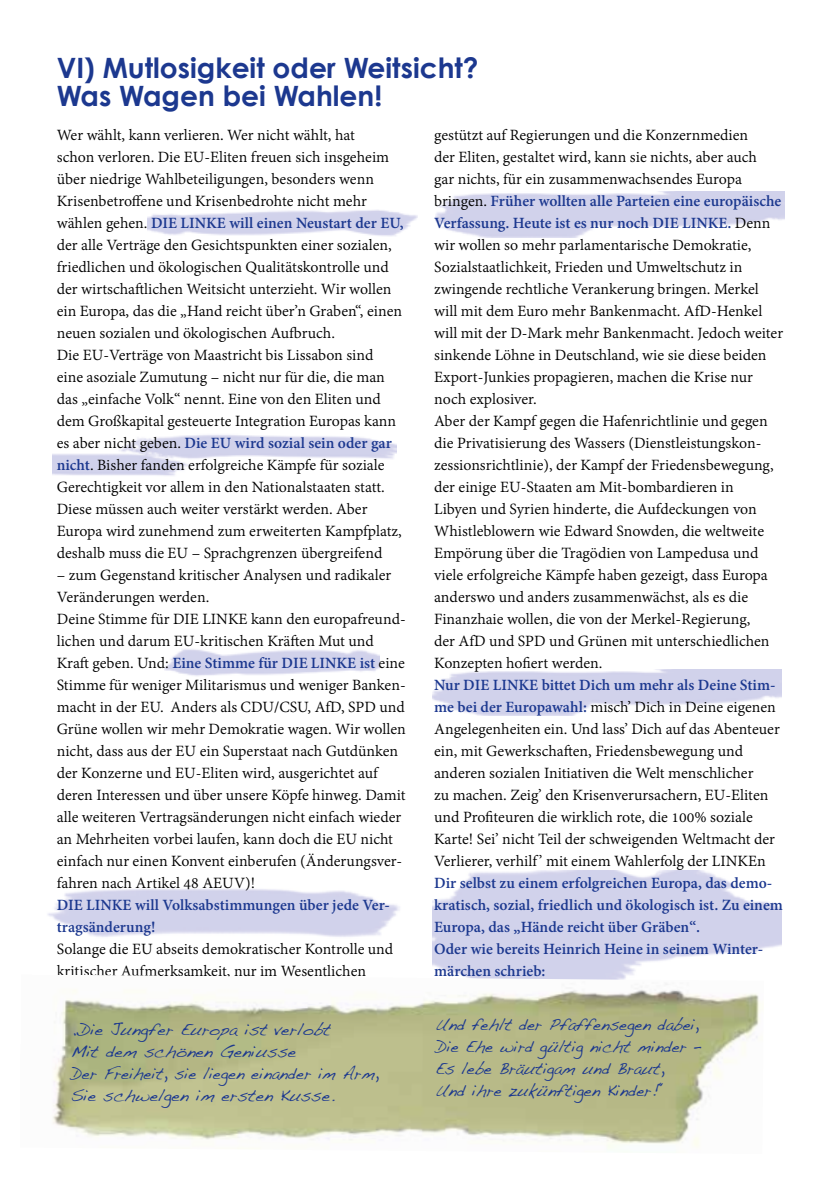
<style>
.page{position:relative;width:840px;height:1191px;background:#fff}
.page>*{position:absolute;margin:0;border:0;box-sizing:border-box;transform-origin:0 0}
.t1{font:700 28px/28px "Century Gothic";color:#1c388f}
.t2{font:17px/22px "Adobe Devanagari";color:#000}
.t3{font:700 17px/22px "Adobe Devanagari";color:#1c388f}
.t4{font:17px/22px "Handwriting Dakota";color:#1c388f}
.t5{font:17px/22px "Handwriting Dakota";color:#1c388f;scale:.95 1}
.s1{font-weight:700;color:#1c388f}
</style>
<div class="page">
<img style="left:164px;top:649px;width:215px;height:27px">
<img style="left:53px;top:974px;width:707px;height:175px">
<h1 class="t1" style="left:57px;top:53px;width:423px">VI) Mutlosigkeit oder Weitsicht?<br>Was Wagen bei Wahlen!</h1>
<p class="t2" style="left:434px;top:125px;width:350px">gestützt auf Regierungen und die Konzernmedien<br>der Eliten, gestaltet wird, kann sie nichts, aber auch<br>gar nichts, für ein zusammenwachsendes Europa bringen. <span class="s1">Früher wollten alle Parteien eine europäische Verfassung. Heute ist es nur noch DIE LINKE.</span> Denn wir wollen so mehr parlamentarische Demokratie, Sozialstaatlichkeit, Frieden und Umweltschutz in zwingende rechtliche Verankerung bringen. Merkel will mit dem Euro mehr Bankenmacht. AfD-Henkel will mit der D-Mark mehr Bankenmacht. Jedoch weiter sinkende Löhne in Deutschland, wie sie diese beiden Export-Junkies propagieren, machen die Krise nur noch explosiver.<br>Aber der Kampf gegen die Hafenrichtlinie und gegen die Privatisierung des Wassers (Dienstleistungskon&shy;zessionsrichtlinie), der Kampf der Friedensbewegung, der einige EU-Staaten am Mit-bombardieren in<br>Libyen und Syrien hinderte, die Aufdeckungen von Whistleblowern wie Edward Snowden, die weltweite Empörung über die Tragödien von Lampedusa und viele erfolgreiche Kämpfe haben gezeigt, dass Europa anderswo und anders zusammenwächst, als es die Finanzhaie wollen, die von der Merkel-Regierung,<br>der AfD und SPD und Grünen mit unterschiedlichen Konzepten hofiert werden.</p>
<p class="t2" style="left:434px;top:675px;width:347px"><span class="s1">Nur DIE LINKE bittet Dich um mehr als Deine Stim&shy;me bei der Europawahl:</span> misch’ Dich in Deine eigenen Angelegenheiten ein. Und lass’ Dich auf das Abenteuer ein, mit Gewerkschaften, Friedensbewegung und anderen sozialen Initiativen die Welt menschlicher<br>zu machen. Zeig’ den Krisenverursachern, EU-Eliten und Profiteuren die wirklich rote, die 100% soziale Karte! Sei’ nicht Teil der schweigenden Weltmacht der Verlierer, verhilf ’ mit einem Wahlerfolg der LINKEn</p>
<p class="t3" style="left:434px;top:873px;width:350px">Dir selbst zu einem erfolgreichen Europa, das demo&shy;kratisch, sozial, friedlich und ökologisch ist. Zu einem Europa, das „Hände reicht über Gräben“.<br>Oder wie bereits Heinrich Heine in seinem Winter&shy;märchen schrieb:</p>
<p class="t2" style="left:57px;top:125px;width:348px">Wer wählt, kann verlieren. Wer nicht wählt, hat<br>schon verloren. Die EU‑Eliten freuen sich insgeheim über niedrige Wahlbeteiligungen, besonders wenn Krisenbetroffene und Krisenbedrohte nicht mehr wählen gehen. <span class="s1">DIE LINKE will einen Neustart der EU, </span>der alle Verträge den Gesichtspunkten einer sozialen, friedlichen und ökologischen Qualitätskontrolle und der wirtschaftlichen Weitsicht unterzieht. Wir wollen ein Europa, das die „Hand reicht über’n Graben“, einen neuen sozialen und ökologischen Aufbruch.<br>Die EU-Verträge von Maastricht bis Lissabon sind eine asoziale Zumutung – nicht nur für die, die man das „einfache Volk“ nennt. Eine von den Eliten und dem Großkapital gesteuerte Integration Europas kann es aber nicht geben. <span class="s1">Die EU wird sozial sein oder gar nicht</span>. Bisher fanden erfolgreiche Kämpfe für soziale Gerechtigkeit vor allem in den Nationalstaaten statt.<br>Diese müssen auch weiter verstärkt werden. Aber Europa wird zunehmend zum erweiterten Kampfplatz, deshalb muss die EU – Sprachgrenzen übergreifend</p>
<p class="t2" style="left:57px;top:565px;width:350px">– zum Gegenstand kritischer Analysen und radikaler Veränderungen werden.<br>Deine Stimme für DIE LINKE kann den europafreund&shy;lichen und darum EU‑kritischen Kräften Mut und Kraft geben. Und: <span class="s1">Eine Stimme für DIE LINKE ist</span> eine Stimme für weniger Militarismus und weniger Banken&shy;macht in der EU. Anders als CDU/CSU, AfD, SPD und Grüne wollen wir mehr Demokratie wagen. Wir wollen nicht, dass aus der EU ein Superstaat nach Gutdünken der Konzerne und EU-Eliten wird, ausgerichtet auf deren Interessen und über unsere Köpfe hinweg. Damit alle weiteren Vertragsänderungen nicht einfach wieder an Mehrheiten vorbei laufen, kann doch die EU nicht einfach nur einen Konvent einberufen (Änderungsver&shy;fahren nach Artikel 48 AEUV)!</p>
<p class="t3" style="left:57px;top:895px;width:334px">DIE LINKE will Volksabstimmungen über jede Ver&shy;tragsänderung!</p>
<p class="t2" style="left:57px;top:939px;width:338px">Solange die EU abseits demokratischer Kontrolle und kritischer Aufmerksamkeit, nur im Wesentlichen</p>
<p class="t4" style="left:71px;top:1017px;width:309px">„Die Jungfer Europa ist verlobt<br>Mit dem schönen Geniusse<br>Der Freiheit, sie liegen einander im Arm,<br>Sie schwelgen im ersten Kusse.</p>
<p class="t5" style="left:435px;top:1013px;width:281px">Und fehlt der Pfaffensegen dabei,<br>Die Ehe wird gültig nicht minder –<br>Es lebe Bräutigam und Braut,<br>Und ihre zukünftigen Kinder!“</p>
</div>
